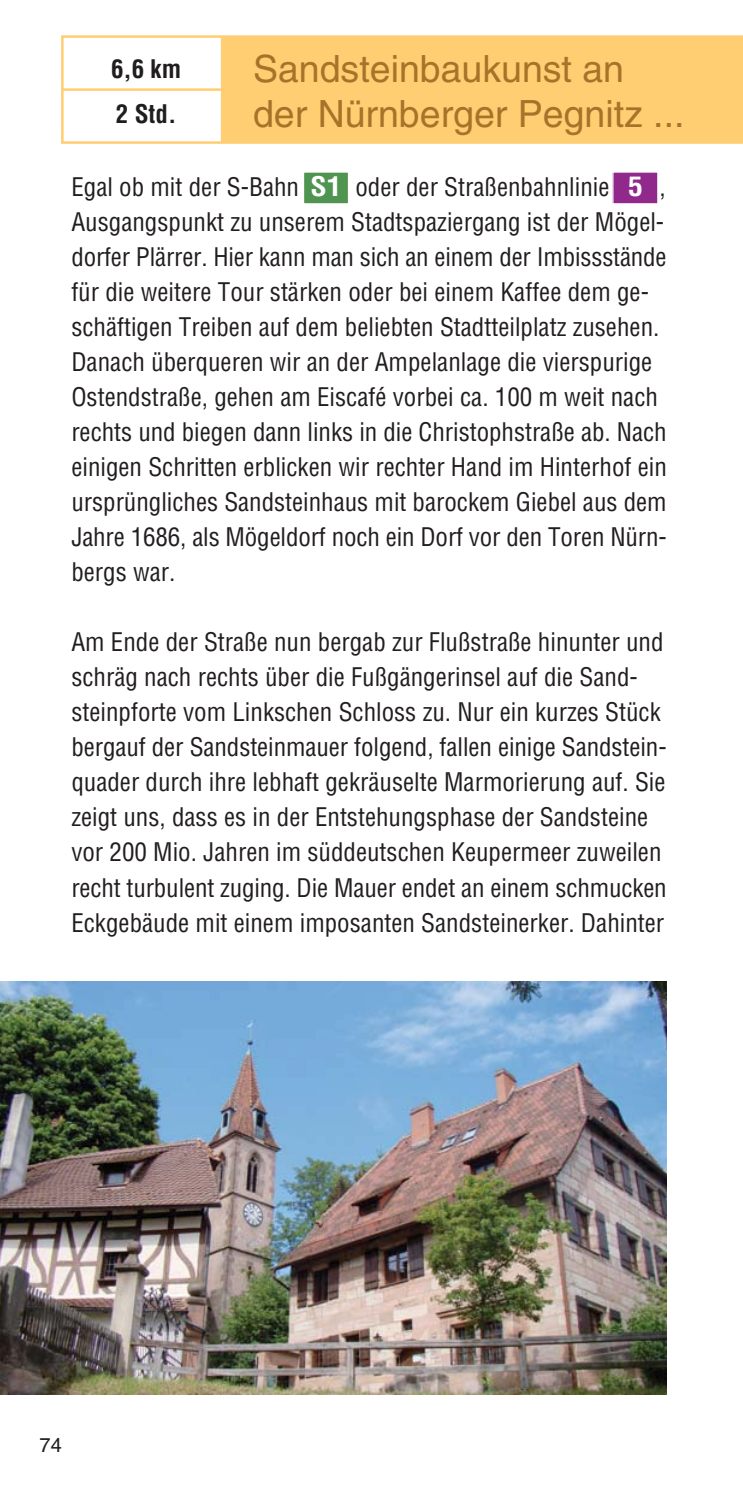
<style>
.page{position:relative;width:743px;height:1489px;background:#fff}
.page>*{position:absolute;margin:0;border:0;box-sizing:border-box;transform-origin:0 0}
.t1{font:37.5px/45px "Helvetica";color:#a7732a}
.t2{font:700 condensed 26.25px "Helvetica";color:#fff;scale:1.12 1}
.t3{font:condensed 25px/35px "Helvetica";color:#221e1f}
.t4{font:700 condensed 25px/45px "Helvetica";color:#201d1d}
.t5{font:20px "Helvetica";color:#201d1d}
.s1{font-weight:700;font-size:26.25px;color:#fff}
</style>
<div class="page">
<svg style="left:61px;top:35px;width:682px;height:109px"></svg>
<img style="left:0;top:981px;width:667px;height:413px">
<div style="left:303px;top:172px;width:46px;height:32px;background:#4f9551"></div>
<div style="left:303px;top:171px;width:46px;height:33px;border:1px solid #fff"></div>
<div style="left:613px;top:172px;width:45px;height:32px;background:#91298d"></div>
<div style="left:612px;top:171px;width:46px;height:33px;border:1px solid #fff"></div>
<p class="t4" style="left:111px;top:48px;width:72px">6,6 km<br>2 Std.</p>
<h1 class="t1" style="left:253px;top:50px;width:433px">Sandsteinbaukunst an der Nürnberger Pegnitz ...</h1>
<p class="t3" style="left:71px;top:172px;width:272px">Egal ob mit der S-Bahn <span class="s1">S1</span></p>
<p class="t2" style="left:628px;top:176px;width:15px">5</p>
<p class="t3" style="left:355px;top:172px;width:256px">oder der Straßenbahnlinie</p>
<p class="t3" style="left:71px;top:172px;width:597px;text-indent:588px">, Ausgangspunkt zu unserem Stadtspaziergang ist der Mögel&shy;dorfer Plärrer. Hier kann man sich an einem der Imbissstände für die weitere Tour stärken oder bei einem Kaffee dem ge&shy;schäftigen Treiben auf dem beliebten Stadtteilplatz zusehen.<br>Danach überqueren wir an der Ampelanlage die vierspurige Ostendstraße, gehen am Eiscafé vorbei ca. 100 m weit nach rechts und biegen dann links in die Christophstraße ab. Nach einigen Schritten erblicken wir rechter Hand im Hinterhof ein ursprüngliches Sandsteinhaus mit barockem Giebel aus dem Jahre 1686, als Mögeldorf noch ein Dorf vor den Toren Nürn&shy;bergs war.</p>
<p class="t3" style="left:71px;top:627px;width:597px">Am Ende der Straße nun bergab zur Flußstraße hinunter und schräg nach rechts über die Fußgängerinsel auf die Sand&shy;steinpforte vom Linkschen Schloss zu. Nur ein kurzes Stück bergauf der Sandsteinmauer folgend, fallen einige Sandstein&shy;quader durch ihre lebhaft gekräuselte Marmorierung auf. Sie zeigt uns, dass es in der Entstehungsphase der Sandsteine vor 200 Mio. Jahren im süddeutschen Keupermeer zuweilen recht turbulent zuging. Die Mauer endet an einem schmucken Eckgebäude mit einem imposanten Sandsteinerker. Dahinter</p>
<p class="t5" style="left:40px;top:1437px;width:24px">74</p>
</div>
